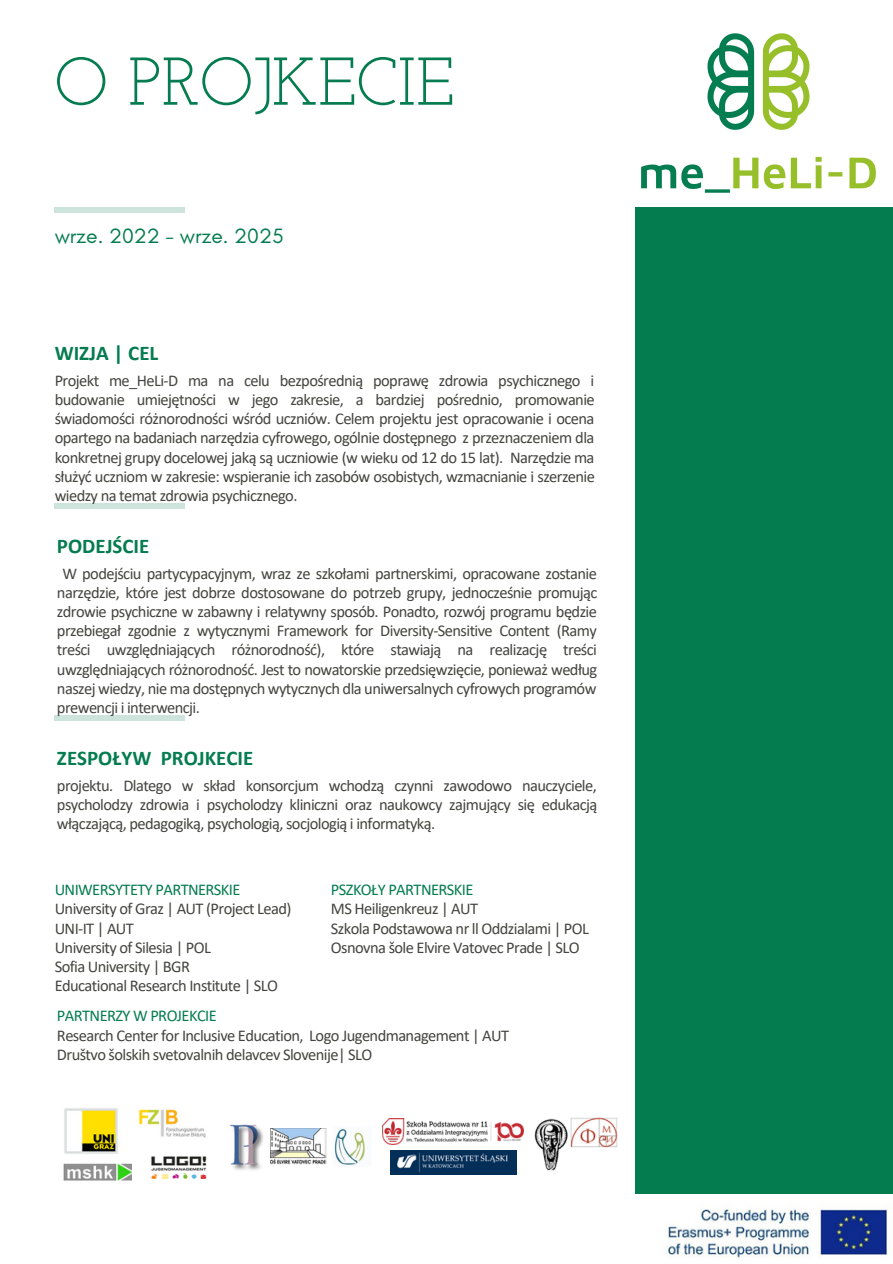
<style>
.page{position:relative;width:893px;height:1264px;background:#fff}
.page>*{position:absolute;margin:0;border:0;box-sizing:border-box;transform-origin:0 0}
.t1{font:67.5px "Josefin Slab";color:#047c50}
.t2{font:21.15px "Glacial Indifference";color:#047c50}
.t3{font:700 21px "Calibri";color:#047c50}
.t4{font:16.5px/19px "Calibri";letter-spacing:-.035em;color:#444440;text-align:justify}
.t5{font:16.5px "Calibri";letter-spacing:-.035em;color:#047c50}
</style>
<div class="page">
<div style="left:634px;top:207px;width:258px;height:986px;background:#047c50"></div>
<div style="left:55px;top:207px;width:130px;height:5px;background:#cce4dc"></div>
<div style="left:55px;top:503px;width:130px;height:5px;background:#cce4dc"></div>
<div style="left:55px;top:715px;width:130px;height:5px;background:#cce4dc"></div>
<img style="left:64px;top:1108px;width:54px;height:46px">
<img style="left:666px;top:1205px;width:224px;height:53px">
<img style="left:229px;top:1124px;width:35px;height:46px">
<img style="left:390px;top:1150px;width:126px;height:24px">
<img style="left:534px;top:1117px;width:83px;height:54px">
<img style="left:151px;top:1156px;width:56px;height:23px">
<img style="left:334px;top:1128px;width:31px;height:37px">
<img style="left:139px;top:1109px;width:67px;height:29px">
<img style="left:270px;top:1128px;width:57px;height:36px">
<img style="left:383px;top:1118px;width:140px;height:26px">
<img style="left:63px;top:1163px;width:68px;height:18px">
<img style="left:641px;top:33px;width:235px;height:160px">
<p class="t1" style="left:55px;top:54px;width:401px">O PROJKECIE</p>
<p class="t2" style="left:55px;top:223px;width:230px">wrze. 2022 - wrze. 2025</p>
<p class="t3" style="left:55px;top:344px;width:105px">WIZJA | CEL</p>
<p class="t4" style="left:55px;top:372px;width:542px">Projekt me_HeLi-D ma na celu bezpośrednią poprawę zdrowia psychicznego i budowanie umiejętności w jego zakresie, a bardziej pośrednio, promowanie świadomości różnorodności wśród uczniów. Celem projektu jest opracowanie i ocena opartego na badaniach narzędzia cyfrowego, ogólnie dostępnego z przeznaczeniem dla konkretnej grupy docelowej jaką są uczniowie (w wieku od 12 do 15 lat). Narzędzie ma służyć uczniom w zakresie: wspieranie ich zasobów osobistych, wzmacnianie i szerzenie wiedzy na temat zdrowia psychicznego.</p>
<p class="t3" style="left:57px;top:537px;width:94px">PODEJŚCIE</p>
<p class="t4" style="left:57px;top:565px;width:542px;text-indent:5px">W podejściu partycypacyjnym, wraz ze szkołami partnerskimi, opracowane zostanie narzędzie, które jest dobrze dostosowane do potrzeb grupy, jednocześnie promując zdrowie psychiczne w zabawny i relatywny sposób. Ponadto, rozwój programu będzie przebiegał zgodnie z wytycznymi Framework for Diversity-Sensitive Content (Ramy treści uwzględniających różnorodność), które stawiają na realizację treści uwzględniających różnorodność. Jest to nowatorskie przedsięwzięcie, ponieważ według naszej wiedzy, nie ma dostępnych wytycznych dla uniwersalnych cyfrowych programów prewencji i interwencji.</p>
<p class="t3" style="left:57px;top:749px;width:198px">ZESPOŁYW PROJKECIE</p>
<p class="t4" style="left:57px;top:777px;width:542px">projektu. Dlatego w skład konsorcjum wchodzą czynni zawodowo nauczyciele, psycholodzy zdrowia i psycholodzy kliniczni oraz naukowcy zajmujący się edukacją włączającą, pedagogiką, psychologią, socjologią i informatyką.</p>
<p class="t5" style="left:55px;top:882px;width:187px">UNIWERSYTETY PARTNERSKIE</p>
<p class="t4" style="left:55px;top:900px;width:238px">University of Graz | AUT (Project Lead)</p>
<p class="t4" style="left:55px;top:919px;width:81px">UNI-IT | AUT</p>
<p class="t4" style="left:55px;top:939px;width:158px">University of Silesia | POL</p>
<p class="t4" style="left:55px;top:958px;width:137px">Sofia University | BGR</p>
<p class="t4" style="left:55px;top:977px;width:225px">Educational Research Institute | SLO</p>
<p class="t5" style="left:331px;top:882px;width:144px">PSZKOŁY PARTNERSKIE</p>
<p class="t4" style="left:331px;top:900px;width:149px">MS Heiligenkreuz | AUT</p>
<p class="t4" style="left:331px;top:919px;width:259px">Szkola Podstawowa nr ll Oddzialami | POL</p>
<p class="t4" style="left:331px;top:939px;width:250px">Osnovna šole Elvire Vatovec Prade | SLO</p>
<p class="t5" style="left:57px;top:1009px;width:161px">PARTNERZY W PROJEKCIE</p>
<p class="t4" style="left:57px;top:1026px;width:453px">Research Center for Inclusive Education, Logo Jugendmanagement | AUT</p>
<p class="t4" style="left:57px;top:1046px;width:317px">Društvo šolskih svetovalnih delavcev Slovenije| SLO</p>
</div>
